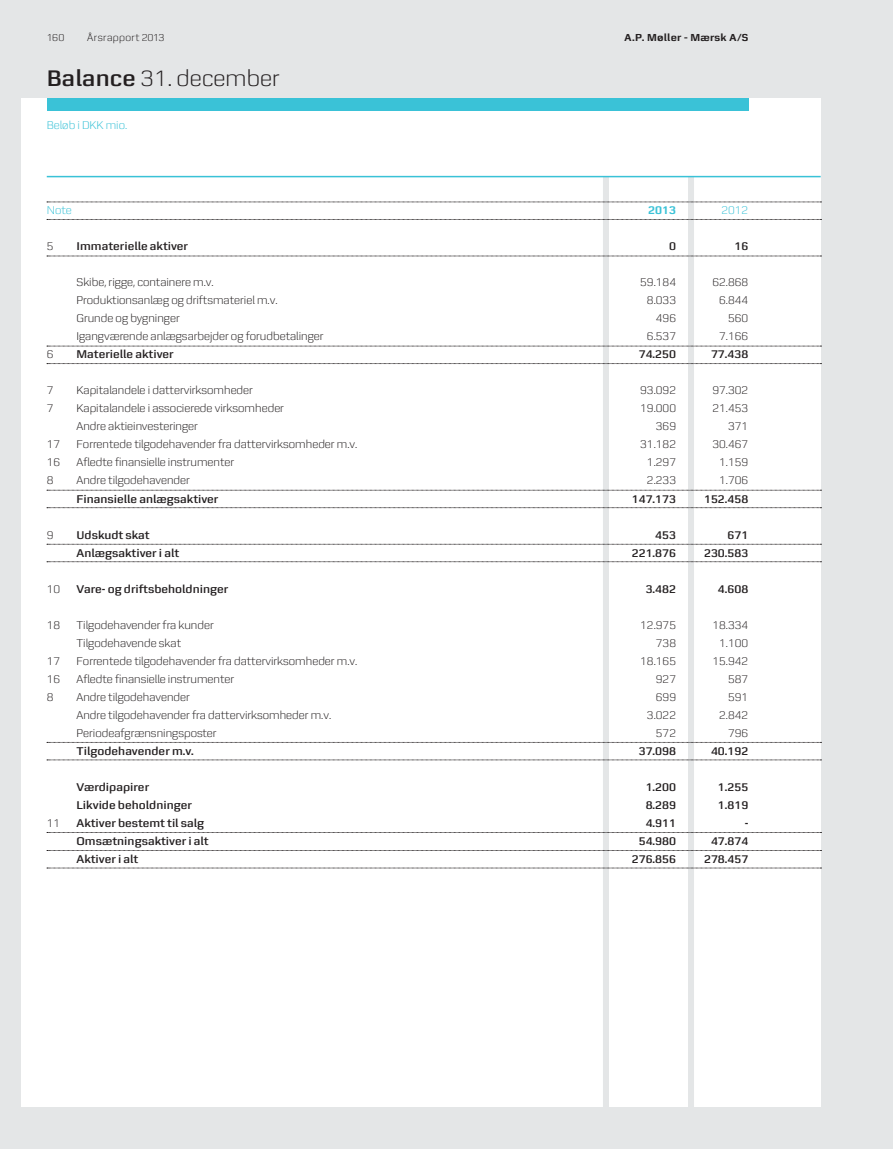
<style>
.page{position:relative;width:893px;height:1149px;background:#fff}
.page>*{position:absolute;margin:0;border:0;box-sizing:border-box;transform-origin:0 0}
.overskrift_lille_16{font:300 24px "Zetta Sans";letter-spacing:.005em;color:#231f20}
.T__2_år{font:300 12px "Zetta Sans";color:#231f20}
.T__2010_tal{font:300 12px "Zetta Sans";color:#231f20}
.T__2010_tal-2{font:600 12px "Zetta Sans";color:#231f20}
.T__2_år-2{font:600 12px "Zetta Sans";color:#231f20}
.T__2_år_fed_2_strege{font:600 12px "Zetta Sans";color:#231f20}
.T__2_år_fed_streg_ov{font:600 12px "Zetta Sans";color:#231f20}
.valutaangivelse_8_12{font:300 12px "Zetta Sans";color:#3ac2d7}
.T__2_år_årstal_V{font:300 12px "Zetta Sans";color:#3ac2d7}
.T__2_år_årstal_V-2{font:700 12px "Zetta Sans";color:#3ac2d7}
.T__2_år_fed_2_strege-2{font:300 12px "Zetta Sans";color:#231f20}
.t1{font:700 10.8px "Zetta Sans";letter-spacing:.015em;color:#231f20}
.t2{font:300 10.8px "Zetta Sans";letter-spacing:.03em;color:#231f20}
.s1{font-weight:600}
</style>
<div class="page">
<div style="left:0;top:0;width:893px;height:1148px;background:#e4e6e7"></div>
<div style="left:21px;top:98px;width:800px;height:1008px;background:#fff"></div>
<div style="left:47px;top:98px;width:701px;height:13px;background:#3ac2d7"></div>
<div style="left:688px;top:177px;width:6px;height:950px;background:#e4e6e7"></div>
<div style="left:603px;top:177px;width:6px;height:950px;background:#e4e6e7"></div>
<svg style="left:47px;top:202px;width:774px;height:1px"></svg>
<svg style="left:47px;top:219px;width:774px;height:1px"></svg>
<svg style="left:47px;top:256px;width:774px;height:1px"></svg>
<svg style="left:47px;top:346px;width:774px;height:1px"></svg>
<svg style="left:47px;top:363px;width:774px;height:1px"></svg>
<svg style="left:47px;top:490px;width:774px;height:1px"></svg>
<svg style="left:47px;top:507px;width:774px;height:1px"></svg>
<svg style="left:47px;top:544px;width:774px;height:1px"></svg>
<svg style="left:47px;top:561px;width:774px;height:1px"></svg>
<svg style="left:47px;top:742px;width:774px;height:1px"></svg>
<svg style="left:47px;top:759px;width:774px;height:1px"></svg>
<svg style="left:47px;top:832px;width:774px;height:1px"></svg>
<svg style="left:47px;top:850px;width:774px;height:1px"></svg>
<svg style="left:47px;top:867px;width:774px;height:1px"></svg>
<hr style="left:47px;top:176px;width:774px;height:1px;background:#3ac2d7">
<p class="t2" style="left:47px;top:32px;width:19px">160</p>
<p class="t2" style="left:87px;top:32px;width:79px">Årsrapport 2013</p>
<p class="t1" style="left:624px;top:31px;width:125px">A.P. Møller - Mærsk A/S</p>
<p class="overskrift_lille_16" style="left:47px;top:65px;width:234px"><span class="s1">Balance</span> 31. december</p>
<p class="valutaangivelse_8_12" style="left:47px;top:119px;width:82px">Beløb i DKK mio.</p>
<p class="T__2_år_årstal_V" style="left:47px;top:204px;width:27px">Note</p>
<p class="T__2_år_årstal_V-2" style="left:648px;top:203px;width:29px">2013</p>
<p class="T__2_år_årstal_V" style="left:721px;top:204px;width:29px">2012</p>
<p class="T__2_år" style="left:47px;top:240px;width:8px">5</p>
<p class="T__2_år-2" style="left:77px;top:239px;width:113px">Immaterielle aktiver</p>
<p class="T__2_år" style="left:77px;top:276px;width:139px">Skibe, rigge, containere m.v.</p>
<p class="T__2_år" style="left:77px;top:294px;width:202px">Produktionsanlæg og driftsmateriel m.v.</p>
<p class="T__2_år" style="left:77px;top:312px;width:105px">Grunde og bygninger</p>
<p class="T__2_år" style="left:77px;top:330px;width:249px">Igangværende anlægsarbejder og forudbetalinger</p>
<p class="T__2_år_fed_2_strege-2" style="left:47px;top:348px;width:8px">6</p>
<p class="T__2_år_fed_2_strege" style="left:77px;top:347px;width:99px">Materielle aktiver</p>
<p class="T__2_år" style="left:47px;top:384px;width:8px">7</p>
<p class="T__2_år" style="left:77px;top:384px;width:178px">Kapitalandele i dattervirksomheder</p>
<p class="T__2_år" style="left:47px;top:402px;width:8px">7</p>
<p class="T__2_år" style="left:77px;top:402px;width:209px">Kapitalandele i associerede virksomheder</p>
<p class="T__2_år" style="left:77px;top:420px;width:123px">Andre aktieinvesteringer</p>
<p class="T__2_år" style="left:47px;top:438px;width:15px">17</p>
<p class="T__2_år" style="left:77px;top:438px;width:282px">Forrentede tilgodehavender fra dattervirksomheder m.v.</p>
<p class="T__2_år" style="left:47px;top:456px;width:15px">16</p>
<p class="T__2_år" style="left:77px;top:456px;width:159px">Afledte finansielle instrumenter</p>
<p class="T__2_år" style="left:47px;top:474px;width:8px">8</p>
<p class="T__2_år" style="left:77px;top:474px;width:115px">Andre tilgodehavender</p>
<p class="T__2_år_fed_2_strege" style="left:77px;top:491px;width:143px">Finansielle anlægsaktiver</p>
<p class="T__2_år" style="left:47px;top:528px;width:8px">9</p>
<p class="T__2_år-2" style="left:77px;top:527px;width:75px">Udskudt skat</p>
<p class="T__2_år_fed_2_strege" style="left:77px;top:545px;width:104px">Anlægsaktiver i alt</p>
<p class="T__2_år" style="left:47px;top:582px;width:15px">10</p>
<p class="T__2_år-2" style="left:77px;top:581px;width:153px">Vare- og driftsbeholdninger</p>
<p class="T__2_år" style="left:47px;top:618px;width:15px">18</p>
<p class="T__2_år" style="left:77px;top:618px;width:139px">Tilgodehavender fra kunder</p>
<p class="T__2_år" style="left:77px;top:636px;width:106px">Tilgodehavende skat</p>
<p class="T__2_år" style="left:47px;top:654px;width:15px">17</p>
<p class="T__2_år" style="left:77px;top:654px;width:282px">Forrentede tilgodehavender fra dattervirksomheder m.v.</p>
<p class="T__2_år" style="left:47px;top:672px;width:15px">16</p>
<p class="T__2_år" style="left:77px;top:672px;width:159px">Afledte finansielle instrumenter</p>
<p class="T__2_år" style="left:47px;top:690px;width:8px">8</p>
<p class="T__2_år" style="left:77px;top:690px;width:115px">Andre tilgodehavender</p>
<p class="T__2_år" style="left:77px;top:708px;width:256px">Andre tilgodehavender fra dattervirksomheder m.v.</p>
<p class="T__2_år" style="left:77px;top:726px;width:142px">Periodeafgrænsningsposter</p>
<p class="T__2_år_fed_2_strege" style="left:77px;top:743px;width:119px">Tilgodehavender m.v.</p>
<p class="T__2_år-2" style="left:77px;top:779px;width:74px">Værdipapirer</p>
<p class="T__2_år-2" style="left:77px;top:797px;width:117px">Likvide beholdninger</p>
<p class="T__2_år" style="left:47px;top:816px;width:15px">11</p>
<p class="T__2_år-2" style="left:77px;top:815px;width:129px">Aktiver bestemt til salg</p>
<p class="T__2_år_fed_streg_ov" style="left:77px;top:833px;width:134px">Omsætningsaktiver i alt</p>
<p class="T__2_år_fed_2_strege" style="left:77px;top:851px;width:63px">Aktiver i alt</p>
<p class="T__2010_tal-2" style="left:669px;top:239px;width:8px">0</p>
<p class="T__2010_tal" style="left:640px;top:276px;width:37px">59.184</p>
<p class="T__2010_tal" style="left:647px;top:294px;width:31px">8.033</p>
<p class="T__2010_tal" style="left:656px;top:312px;width:22px">496</p>
<p class="T__2010_tal" style="left:647px;top:330px;width:31px">6.537</p>
<p class="T__2010_tal-2" style="left:639px;top:347px;width:39px">74.250</p>
<p class="T__2010_tal" style="left:640px;top:384px;width:37px">93.092</p>
<p class="T__2010_tal" style="left:640px;top:402px;width:37px">19.000</p>
<p class="T__2010_tal" style="left:656px;top:420px;width:22px">369</p>
<p class="T__2010_tal" style="left:640px;top:438px;width:37px">31.182</p>
<p class="T__2010_tal" style="left:647px;top:456px;width:31px">1.297</p>
<p class="T__2010_tal" style="left:647px;top:474px;width:31px">2.233</p>
<p class="T__2010_tal-2" style="left:632px;top:491px;width:46px">147.173</p>
<p class="T__2010_tal-2" style="left:655px;top:527px;width:22px">453</p>
<p class="T__2010_tal-2" style="left:632px;top:545px;width:46px">221.876</p>
<p class="T__2010_tal-2" style="left:646px;top:581px;width:32px">3.482</p>
<p class="T__2010_tal" style="left:640px;top:618px;width:37px">12.975</p>
<p class="T__2010_tal" style="left:656px;top:636px;width:22px">738</p>
<p class="T__2010_tal" style="left:640px;top:654px;width:37px">18.165</p>
<p class="T__2010_tal" style="left:656px;top:672px;width:22px">927</p>
<p class="T__2010_tal" style="left:656px;top:690px;width:22px">699</p>
<p class="T__2010_tal" style="left:647px;top:708px;width:31px">3.022</p>
<p class="T__2010_tal" style="left:656px;top:726px;width:22px">572</p>
<p class="T__2010_tal-2" style="left:639px;top:743px;width:39px">37.098</p>
<p class="T__2010_tal-2" style="left:646px;top:779px;width:32px">1.200</p>
<p class="T__2010_tal-2" style="left:646px;top:797px;width:32px">8.289</p>
<p class="T__2010_tal-2" style="left:646px;top:815px;width:32px">4.911</p>
<p class="T__2010_tal-2" style="left:639px;top:833px;width:39px">54.980</p>
<p class="T__2010_tal-2" style="left:632px;top:851px;width:46px">276.856</p>
<p class="T__2010_tal-2" style="left:734px;top:239px;width:15px">16</p>
<p class="T__2010_tal" style="left:712px;top:276px;width:37px">62.868</p>
<p class="T__2010_tal" style="left:719px;top:294px;width:31px">6.844</p>
<p class="T__2010_tal" style="left:728px;top:312px;width:22px">560</p>
<p class="T__2010_tal" style="left:719px;top:330px;width:31px">7.166</p>
<p class="T__2010_tal-2" style="left:711px;top:347px;width:39px">77.438</p>
<p class="T__2010_tal" style="left:712px;top:384px;width:37px">97.302</p>
<p class="T__2010_tal" style="left:712px;top:402px;width:37px">21.453</p>
<p class="T__2010_tal" style="left:728px;top:420px;width:22px">371</p>
<p class="T__2010_tal" style="left:712px;top:438px;width:37px">30.467</p>
<p class="T__2010_tal" style="left:719px;top:456px;width:31px">1.159</p>
<p class="T__2010_tal" style="left:719px;top:474px;width:31px">1.706</p>
<p class="T__2010_tal-2" style="left:704px;top:491px;width:46px">152.458</p>
<p class="T__2010_tal-2" style="left:727px;top:527px;width:22px">671</p>
<p class="T__2010_tal-2" style="left:704px;top:545px;width:46px">230.583</p>
<p class="T__2010_tal-2" style="left:718px;top:581px;width:32px">4.608</p>
<p class="T__2010_tal" style="left:712px;top:618px;width:37px">18.334</p>
<p class="T__2010_tal" style="left:719px;top:636px;width:31px">1.100</p>
<p class="T__2010_tal" style="left:712px;top:654px;width:37px">15.942</p>
<p class="T__2010_tal" style="left:728px;top:672px;width:22px">587</p>
<p class="T__2010_tal" style="left:728px;top:690px;width:22px">591</p>
<p class="T__2010_tal" style="left:719px;top:708px;width:31px">2.842</p>
<p class="T__2010_tal" style="left:728px;top:726px;width:22px">796</p>
<p class="T__2010_tal-2" style="left:711px;top:743px;width:39px">40.192</p>
<p class="T__2010_tal-2" style="left:718px;top:779px;width:32px">1.255</p>
<p class="T__2010_tal-2" style="left:718px;top:797px;width:32px">1.819</p>
<p class="T__2010_tal-2" style="left:745px;top:815px;width:5px">-</p>
<p class="T__2010_tal-2" style="left:711px;top:833px;width:39px">47.874</p>
<p class="T__2010_tal-2" style="left:704px;top:851px;width:46px">278.457</p>
</div>
